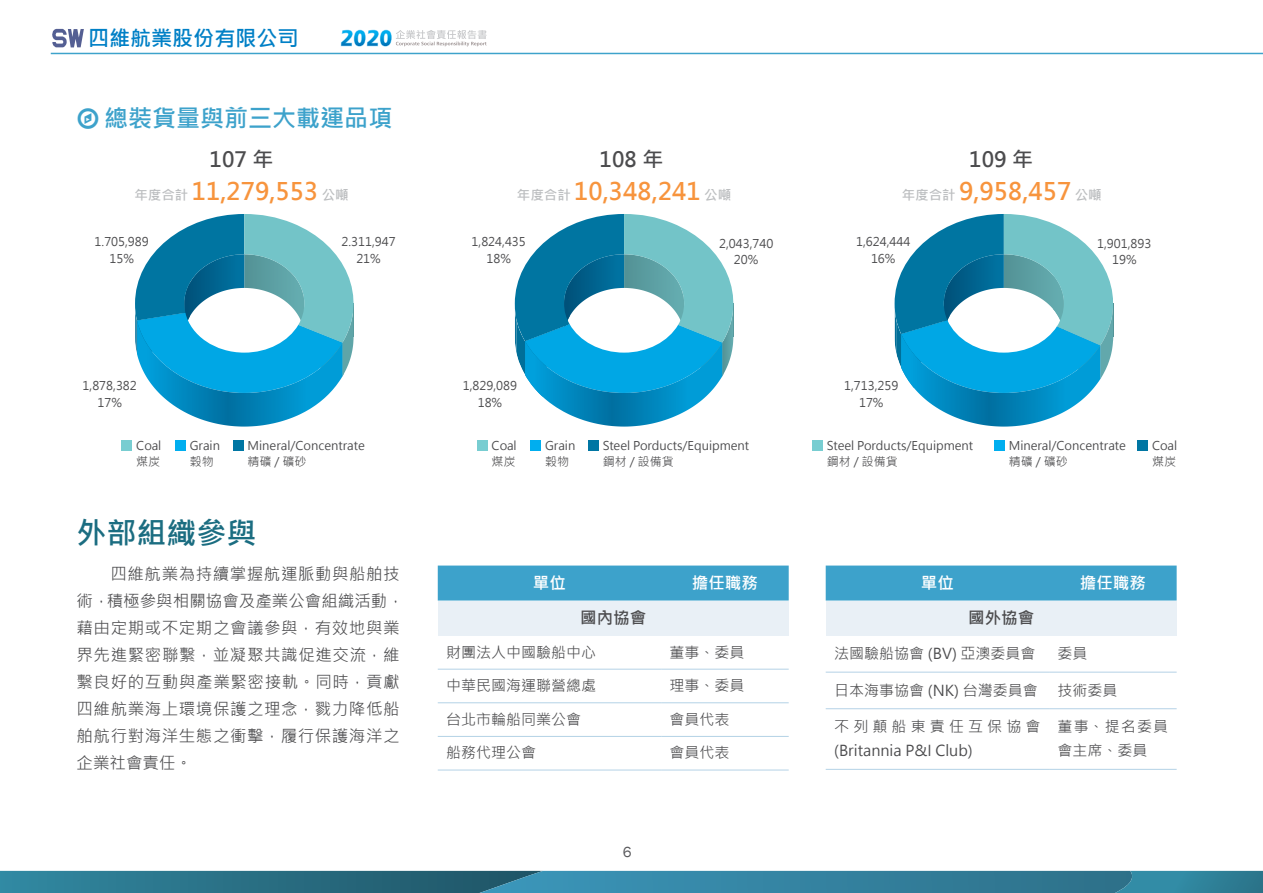
<style>
.page{position:relative;width:1263px;height:893px;background:#fff}
.page>*{position:absolute;margin:0;border:0;box-sizing:border-box;transform-origin:0 0}
._2號標題{font:700 30px "Microsoft Jheng Hei";color:#1b6d81}
.t1{font:700 24px "Microsoft Jheng Hei";color:#f7943d}
._3號標題{font:700 24px "Microsoft Jheng Hei";color:#3da2cb}
.t2{font:700 21px "Microsoft Jheng Hei";color:#4c4c4e}
.t3{font:700 21px "Microsoft Jheng Hei";color:#0080c6}
.內文{font:16.5px/27px "Microsoft Jheng Hei";letter-spacing:.035em;color:#4c4c4e}
.表格項目__白字{font:700 16.5px "Microsoft Jheng Hei";color:#fff}
.表格項目{font:700 16.5px "Microsoft Jheng Hei";color:#4c4c4e}
.表格文案{font:15px/24px "Microsoft Jheng Hei";color:#4c4c4e}
.表格文案-2{font:15px/24px "Microsoft Jheng Hei";letter-spacing:.075em;color:#4c4c4e}
.t4{font:15px "Franklin Gothic";color:#58585b}
.t5{font:12px/16.5px "Microsoft Jheng Hei";color:#4c4c4e;text-align:center}
.s1{font-size:13.5px;color:#bcbec0}
</style>
<div class="page">
<svg style="left:341px;top:30px;width:146px;height:17px"></svg>
<svg style="left:52px;top:29px;width:32px;height:18px"></svg>
<svg style="left:0;top:871px;width:1263px;height:22px;background:#2f7a94"></svg>
<hr style="left:51px;top:53px;width:1212px;height:1px;background:#3ea3cb">
<div style="left:175px;top:440px;width:10px;height:11px;background:#00aeef"></div>
<div style="left:530px;top:440px;width:11px;height:11px;background:#00aeef"></div>
<div style="left:1137px;top:440px;width:11px;height:11px;background:#0076a3"></div>
<div style="left:121px;top:440px;width:11px;height:11px;background:#78cdd1"></div>
<div style="left:477px;top:440px;width:10px;height:11px;background:#78cdd1"></div>
<div style="left:233px;top:440px;width:10px;height:11px;background:#0076a3"></div>
<div style="left:588px;top:440px;width:11px;height:11px;background:#0076a3"></div>
<div style="left:994px;top:440px;width:10px;height:11px;background:#00aeef"></div>
<div style="left:812px;top:440px;width:11px;height:11px;background:#78cdd1"></div>
<div style="left:438px;top:566px;width:351px;height:34px;background:#3da2cb"></div>
<div style="left:438px;top:600px;width:351px;height:35px;background:#e9f0f6"></div>
<hr style="left:438px;top:669px;width:223px;height:1px;background:#b4d2e6">
<hr style="left:661px;top:669px;width:128px;height:1px;background:#b4d2e6">
<hr style="left:438px;top:702px;width:223px;height:1px;background:#b4d2e6">
<hr style="left:661px;top:702px;width:128px;height:1px;background:#b4d2e6">
<hr style="left:438px;top:736px;width:223px;height:1px;background:#b4d2e6">
<hr style="left:661px;top:736px;width:128px;height:1px;background:#b4d2e6">
<hr style="left:438px;top:770px;width:223px;height:1px;background:#b4d2e6">
<hr style="left:661px;top:770px;width:128px;height:1px;background:#b4d2e6">
<div style="left:826px;top:566px;width:351px;height:34px;background:#3da2cb"></div>
<div style="left:826px;top:600px;width:351px;height:35px;background:#e9f0f6"></div>
<hr style="left:826px;top:672px;width:223px;height:1px;background:#b4d2e6">
<hr style="left:1049px;top:672px;width:128px;height:1px;background:#b4d2e6">
<hr style="left:826px;top:708px;width:223px;height:1px;background:#b4d2e6">
<hr style="left:1049px;top:708px;width:128px;height:1px;background:#b4d2e6">
<hr style="left:826px;top:769px;width:223px;height:1px;background:#b4d2e6">
<hr style="left:1049px;top:769px;width:128px;height:1px;background:#b4d2e6">
<svg style="left:135px;top:214px;width:219px;height:213px"></svg>
<svg style="left:515px;top:214px;width:219px;height:213px"></svg>
<svg style="left:894px;top:214px;width:220px;height:213px"></svg>
<h3 class="t3" style="left:88px;top:25px;width:212px">四維航業股份有限公司</h3>
<p class="_3號標題" style="left:104px;top:103px;width:289px">總裝貨量與前三大載運品項</p>
<p class="t2" style="left:210px;top:146px;width:65px">107 年</p>
<p class="t2" style="left:600px;top:146px;width:65px">108 年</p>
<p class="t2" style="left:969px;top:146px;width:65px">109 年</p>
<p class="t1" style="left:134px;top:176px;width:216px"><span class="s1">年度合計</span> 11,279,553 <span class="s1">公噸</span></p>
<p class="t1" style="left:517px;top:176px;width:216px"><span class="s1">年度合計</span> 10,348,241 <span class="s1">公噸</span></p>
<p class="t1" style="left:902px;top:176px;width:202px"><span class="s1">年度合計</span> 9,958,457 <span class="s1">公噸</span></p>
<p class="t5" style="left:95px;top:234px;width:56px">1.705,989<br>15%</p>
<p class="t5" style="left:472px;top:234px;width:56px">1,824,435</p>
<p class="t5" style="left:341px;top:234px;width:56px">2.311,947</p>
<p class="t5" style="left:356px;top:250px;width:26px">21%</p>
<p class="t5" style="left:486px;top:250px;width:26px">18%</p>
<p class="t5" style="left:719px;top:235px;width:56px">2,043,740</p>
<p class="t5" style="left:734px;top:252px;width:26px">20%</p>
<p class="t5" style="left:856px;top:234px;width:56px">1,624,444</p>
<p class="t5" style="left:871px;top:250px;width:26px">16%</p>
<p class="t5" style="left:1097px;top:235px;width:56px">1,901,893</p>
<p class="t5" style="left:1112px;top:252px;width:26px">19%</p>
<p class="t5" style="left:83px;top:377px;width:56px">1,878,382</p>
<p class="t5" style="left:97px;top:394px;width:26px">17%</p>
<p class="t5" style="left:463px;top:377px;width:56px">1,829,089</p>
<p class="t5" style="left:478px;top:394px;width:26px">18%</p>
<p class="t5" style="left:844px;top:377px;width:56px">1,713,259</p>
<p class="t5" style="left:859px;top:394px;width:26px">17%</p>
<p class="t5" style="left:136px;top:437px;width:27px">Coal</p>
<p class="t5" style="left:136px;top:454px;width:25px">煤炭</p>
<p class="t5" style="left:190px;top:437px;width:32px">Grain</p>
<p class="t5" style="left:190px;top:454px;width:26px">榖物</p>
<p class="t5" style="left:248px;top:437px;width:119px">Mineral/Concentrate</p>
<p class="t5" style="left:248px;top:454px;width:61px">精礦 / 礦砂</p>
<p class="t5" style="left:492px;top:437px;width:27px">Coal</p>
<p class="t5" style="left:492px;top:454px;width:25px">煤炭</p>
<p class="t5" style="left:545px;top:437px;width:32px">Grain</p>
<p class="t5" style="left:545px;top:454px;width:25px">榖物</p>
<p class="t5" style="left:603px;top:437px;width:148px">Steel Porducts/Equipment</p>
<p class="t5" style="left:603px;top:454px;width:73px">鋼材 / 設備貨</p>
<p class="t5" style="left:827px;top:437px;width:148px">Steel Porducts/Equipment</p>
<p class="t5" style="left:827px;top:454px;width:73px">鋼材 / 設備貨</p>
<p class="t5" style="left:1009px;top:437px;width:119px">Mineral/Concentrate</p>
<p class="t5" style="left:1009px;top:454px;width:61px">精礦 / 礦砂</p>
<p class="t5" style="left:1152px;top:437px;width:27px">Coal</p>
<p class="t5" style="left:1152px;top:454px;width:25px">煤炭</p>
<p class="_2號標題" style="left:77px;top:514px;width:182px">外部組織參與</p>
<p class="內文" style="left:77px;top:560px;width:329px;text-indent:34px">四維航業為持續掌握航運脈動與船舶技術，積極參與相關協會及產業公會組織活動，藉由定期或不定期之會議參與，有效地與業界先進緊密聯繫，並凝聚共識促進交流，維繫良好的互動與產業緊密接軌。同時，貢獻四維航業海上環境保護之理念，戮力降低船舶航行對海洋生態之衝擊，履行保護海洋之企業社會責任。</p>
<p class="表格項目__白字" style="left:533px;top:572px;width:34px">單位</p>
<p class="表格項目__白字" style="left:692px;top:572px;width:67px">擔任職務</p>
<p class="表格項目" style="left:580px;top:607px;width:67px">國內協會</p>
<p class="表格文案" style="left:446px;top:640px;width:151px">財團法人中國驗船中心</p>
<p class="表格文案" style="left:670px;top:640px;width:76px">董事、委員</p>
<p class="表格文案" style="left:446px;top:674px;width:151px">中華民國海運聯營總處</p>
<p class="表格文案" style="left:670px;top:674px;width:76px">理事、委員</p>
<p class="表格文案" style="left:446px;top:707px;width:136px">台北市輪船同業公會</p>
<p class="表格文案" style="left:670px;top:707px;width:61px">會員代表</p>
<p class="表格文案" style="left:446px;top:741px;width:91px">船務代理公會</p>
<p class="表格文案" style="left:670px;top:741px;width:61px">會員代表</p>
<p class="表格項目__白字" style="left:921px;top:572px;width:34px">單位</p>
<p class="表格項目__白字" style="left:1080px;top:572px;width:67px">擔任職務</p>
<p class="表格項目" style="left:968px;top:607px;width:67px">國外協會</p>
<p class="表格文案" style="left:834px;top:641px;width:203px">法國驗船協會 (BV) 亞澳委員會</p>
<p class="表格文案" style="left:1057px;top:641px;width:31px">委員</p>
<p class="表格文案" style="left:834px;top:678px;width:205px">日本海事協會 (NK) 台灣委員會</p>
<p class="表格文案" style="left:1057px;top:678px;width:61px">技術委員</p>
<p class="表格文案" style="left:834px;top:715px;width:208px">不列顛船東責任互保協會(Britannia P&amp;I Club)</p>
<p class="表格文案-2" style="left:1057px;top:715px;width:112px">董事、提名委員會主席、委員</p>
<p class="t4" style="left:623px;top:842px;width:10px">6</p>
</div>
